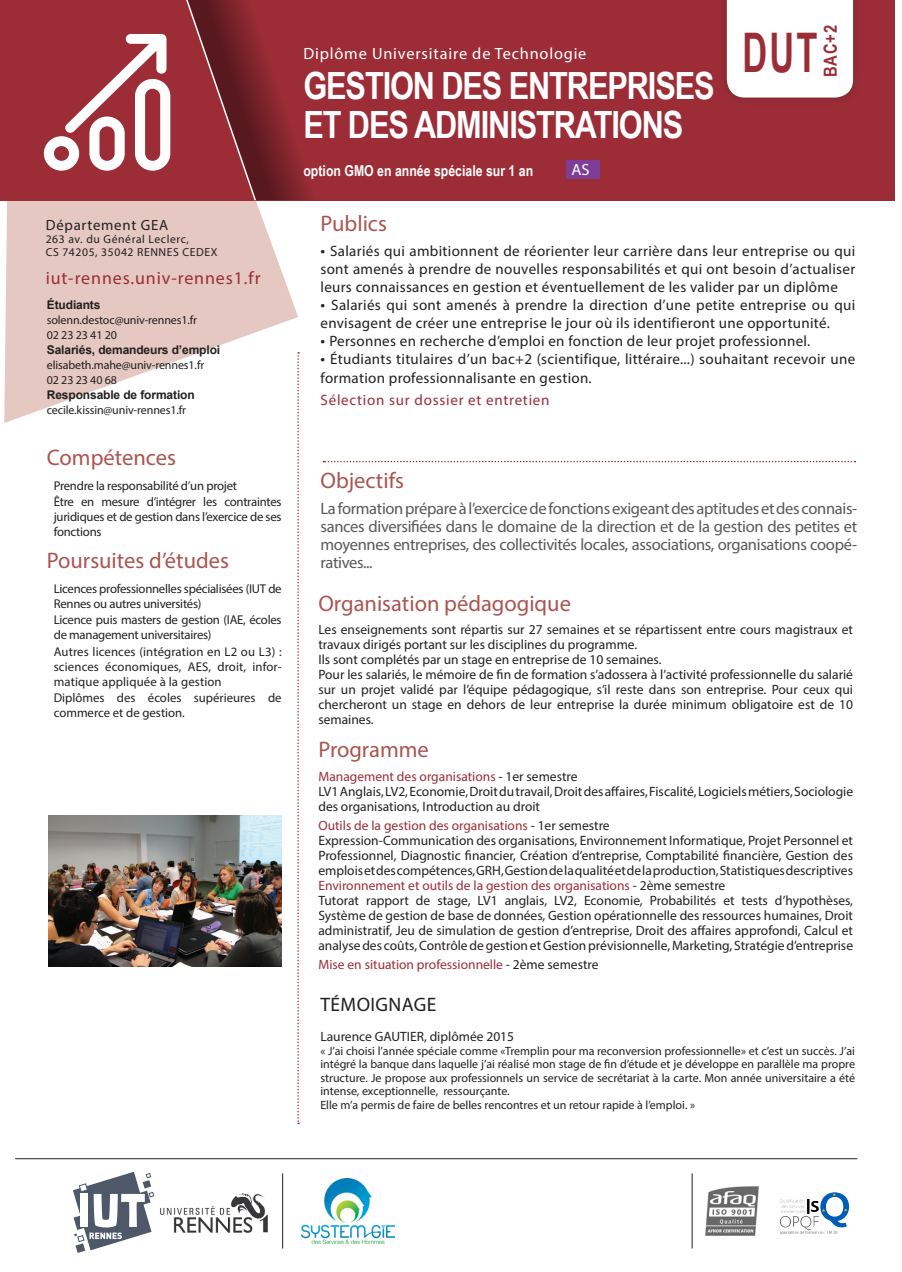
<style>
.page{position:relative;width:902px;height:1272px;background:#fff}
.page>*{position:absolute;margin:0;border:0;box-sizing:border-box;transform-origin:0 0}
.Titre_formations{font:700 54.6px "Arial Narrow";color:#9c2d37;scale:.77 1}
.Titre_formations-2{font:700 37.5px "Arial Narrow";letter-spacing:-.03em;color:#fff}
.LISTE_PUCE_GMP{font:22.5px "Myriad Pro";color:#ab5451}
.Titre_formations-3{font:19.5px "Myriad Pro";letter-spacing:.02em;color:#231f20}
.Titre_formations-4{font:18px "Myriad Pro";letter-spacing:.05em;color:#9c2d37}
.Titre_formations-5{font:700 18px "Arial Narrow";color:#9c2d37}
.texte_courant{font:16.5px/18px "Myriad Pro";letter-spacing:-.02em;color:#57585a;text-align:justify}
.Titre_formations-6{font:16.35px "Myriad Pro";letter-spacing:.05em;color:#fff}
.t1{font:16.2px "Myriad Pro";color:#fff}
.Titre_formations-7{font:15px/18px "Myriad Pro";letter-spacing:.02em;color:#231f20}
.Titre_formations-8{font:15px "Myriad Pro";letter-spacing:.05em;color:#9c2d37}
.t2{font:700 15px "Arial Narrow";color:#fff}
.Titre_formations-9{font:14.85px "Myriad Pro";letter-spacing:.05em;color:#231f20}
.texte_basique{font:13.5px/15px "Myriad Pro";color:#231f20;text-align:justify}
.texte_basique-2{font:13.5px "Myriad Pro";color:#9c2d37}
.Titre_formations-10{font:13.5px "Myriad Pro";color:#231f20}
.texte_basique-3{font:12.75px/15px "Myriad Pro";letter-spacing:-.02em;color:#231f20;text-align:justify}
.texte_basique-4{font:12.75px/15px "Myriad Pro";color:#231f20}
.Titre_formations-11{font:12px/13.5px "Myriad Pro";letter-spacing:-.01em;color:#231f20;text-align:justify}
.Titre_formations-12{font:700 12px "Arial";letter-spacing:-.01em;color:#231f20}
.Titre_formations-13{font:11.7px "Myriad Pro";letter-spacing:.05em;color:#231f20}
.s1{font-size:7.5px;color:#9c2d37}
.s2{font-size:16.5px}
.s3{color:#231f20}
</style>
<div class="page">
<svg style="left:4px;top:200px;width:294px;height:223px;fill:#e4c8c1"></svg>
<div style="left:0;top:0;width:894px;height:200px;background:#9c2d37"></div>
<svg style="left:323px;top:461px;width:532px;height:1px"></svg>
<svg style="left:297px;top:352px;width:2px;height:772px"></svg>
<svg style="left:44px;top:0;width:281px;height:202px"></svg>
<div style="left:718px;top:0;width:143px;height:106px;background:#952c36"></div>
<div style="left:726px;top:0;width:127px;height:98px;background:#fff"></div>
<img style="left:154px;top:1193px;width:114px;height:40px">
<img style="left:301px;top:1178px;width:93px;height:65px">
<hr style="left:282px;top:1173px;width:1px;height:75px;background:#231f20">
<hr style="left:691px;top:1173px;width:1px;height:75px;background:#231f20">
<svg style="left:73px;top:1171px;width:81px;height:81px"></svg>
<hr style="left:15px;top:1158px;width:842px;height:1px;background:#231f20">
<img style="left:705px;top:1186px;width:53px;height:48px">
<img style="left:779px;top:1192px;width:71px;height:42px">
<div style="left:566px;top:161px;width:33px;height:18px;background:#7e3e98"></div>
<img style="left:48px;top:815px;width:233px;height:151px">
<p class="Titre_formations-9" style="left:46px;top:216px;width:124px">Département GEA</p>
<p class="Titre_formations-13" style="left:46px;top:232px;width:145px">263 av. du Général Leclerc,</p>
<p class="Titre_formations-13" style="left:46px;top:245px;width:173px">CS 74205, 35042 RENNES CEDEX</p>
<p class="Titre_formations-4" style="left:46px;top:267px;width:216px">iut-rennes.univ-rennes1.fr</p>
<p class="Titre_formations-12" style="left:47px;top:296px;width:55px">Étudiants</p>
<p class="Titre_formations-11" style="left:47px;top:312px;width:152px">solenn.destoc@univ-rennes1.fr</p>
<p class="Titre_formations-11" style="left:47px;top:327px;width:72px">02 23 23 41 20</p>
<p class="Titre_formations-12" style="left:47px;top:341px;width:175px">Salariés, demandeurs d’emploi</p>
<p class="Titre_formations-11" style="left:47px;top:357px;width:159px">elisabeth.mahe@univ-rennes1.fr</p>
<p class="Titre_formations-11" style="left:47px;top:372px;width:72px">02 23 23 40 68</p>
<p class="Titre_formations-12" style="left:47px;top:386px;width:149px">Responsable de formation</p>
<p class="Titre_formations-11" style="left:47px;top:402px;width:141px">cecile.kissin@univ-rennes1.fr</p>
<p class="LISTE_PUCE_GMP" style="left:47px;top:443px;width:131px">Compétences</p>
<p class="texte_basique-3" style="left:47px;top:477px;width:192px"><span class="s1">■</span> Prendre la responsabilité d’un projet</p>
<p class="texte_basique-3" style="left:54px;top:494px;width:229px;text-indent:-7px"><span class="s1">■</span> Être en mesure d’intégrer les contraintes juridiques et de gestion dans l’exercice de ses fonctions</p>
<p class="LISTE_PUCE_GMP" style="left:47px;top:546px;width:184px">Poursuites d’études</p>
<p class="texte_basique-3" style="left:54px;top:580px;width:229px;text-indent:-7px"><span class="s1">■</span> Licences professionnelles spécialisées (IUT de<br>Rennes ou autres universités)</p>
<p class="texte_basique-3" style="left:54px;top:612px;width:229px;text-indent:-7px"><span class="s1">■</span> Licence puis masters de gestion (IAE, écoles de management universitaires)</p>
<p class="texte_basique-3" style="left:54px;top:643px;width:229px;text-indent:-7px"><span class="s1">■</span> Autres licences (intégration en L2 ou L3) : sciences économiques, AES, droit, infor&shy;matique appliquée à la gestion</p>
<p class="texte_basique-4" style="left:54px;top:690px;width:229px;text-indent:-7px"><span class="s1">■</span> Diplômes des écoles supérieures de commerce et de gestion.</p>
<p class="Titre_formations-6" style="left:303px;top:43px;width:284px">Diplôme Universitaire de Technologie</p>
<p class="Titre_formations-2" style="left:303px;top:58px;width:412px">GESTION DES ENTREPRISES</p>
<p class="Titre_formations-2" style="left:303px;top:97px;width:381px">ET DES ADMINISTRATIONS</p>
<p class="t2" style="left:303px;top:159px;width:231px">option GMO en année spéciale sur 1 an</p>
<p class="t1" style="left:571px;top:160px;width:20px">AS</p>
<p class="Titre_formations" style="left:742px;top:11px;width:99px">DUT</p>
<p class="Titre_formations-5" style="left:816px;top:77px;width:54px;rotate:-90deg">BAC+2</p>
<p class="LISTE_PUCE_GMP" style="left:320px;top:210px;width:68px">Publics</p>
<p class="Titre_formations-7" style="left:320px;top:242px;width:536px;text-align:justify"><span class="s2">•</span> Salariés qui ambitionnent de réorienter leur carrière dans leur entreprise ou qui sont amenés à prendre de nouvelles responsabilités et qui ont besoin d’actualiser leurs connaissances en gestion et éventuellement de les valider par un diplôme</p>
<p class="Titre_formations-7" style="left:320px;top:296px;width:536px"><span class="s2">•</span> Salariés qui sont amenés à prendre la direction d’une petite entreprise ou qui envisagent de créer une entreprise le jour où ils identifieront une opportunité.</p>
<p class="Titre_formations-7" style="left:320px;top:332px;width:491px"><span class="s2">•</span> Personnes en recherche d’emploi en fonction de leur projet professionnel.</p>
<p class="Titre_formations-7" style="left:320px;top:350px;width:536px"><span class="s2">•</span> Étudiants titulaires d’un bac+2 (scientifique, littéraire...) souhaitant recevoir une formation professionnalisante en gestion.</p>
<p class="Titre_formations-8" style="left:320px;top:390px;width:230px">Sélection sur dossier et entretien</p>
<p class="LISTE_PUCE_GMP" style="left:320px;top:466px;width:85px">Objectifs</p>
<p class="texte_courant" style="left:320px;top:499px;width:538px">La formation prépare à l’exercice de fonctions exigeant des aptitudes et des connais&shy;sances diversifiées dans le domaine de la direction et de la gestion des petites et moyennes entreprises, des collectivités locales, associations, organisations coopé&shy;ratives...</p>
<p class="LISTE_PUCE_GMP" style="left:318px;top:589px;width:254px">Organisation pédagogique</p>
<p class="texte_basique" style="left:318px;top:622px;width:536px">Les enseignements sont répartis sur 27 semaines et se répartissent entre cours magistraux et travaux dirigés portant sur les disciplines du programme.</p>
<p class="texte_basique" style="left:318px;top:652px;width:345px">Ils sont complétés par un stage en entreprise de 10 semaines.</p>
<p class="texte_basique" style="left:318px;top:667px;width:536px">Pour les salariés, le mémoire de fin de formation s’adossera à l’activité professionnelle du salarié sur un projet validé par l’équipe pédagogique, s’il reste dans son entreprise. Pour ceux qui chercheront un stage en dehors de leur entreprise la durée minimum obligatoire est de 10 semaines.</p>
<p class="LISTE_PUCE_GMP" style="left:318px;top:735px;width:112px">Programme</p>
<p class="texte_basique-2" style="left:318px;top:767px;width:261px">Management des organisations <span class="s3">- 1er semestre</span></p>
<p class="texte_basique" style="left:318px;top:783px;width:536px">LV1 Anglais, LV2, Economie, Droit du travail, Droit des affaires, Fiscalité, Logiciels métiers, Sociologie des organisations, Introduction au droit</p>
<p class="texte_basique-2" style="left:318px;top:817px;width:293px">Outils de la gestion des organisations <span class="s3">- 1er semestre</span></p>
<p class="texte_basique" style="left:318px;top:832px;width:536px">Expression-Communication des organisations, Environnement Informatique, Projet Personnel et Professionnel, Diagnostic financier, Création d’entreprise, Comptabilité financière, Gestion des emplois et des compétences, GRH, Gestion de la qualité et de la production, Statistiques descriptives</p>
<p class="texte_basique-2" style="left:318px;top:877px;width:408px">Environnement et outils de la gestion des organisations <span class="s3">- 2ème semestre</span></p>
<p class="texte_basique" style="left:318px;top:892px;width:536px">Tutorat rapport de stage, LV1 anglais, LV2, Economie, Probabilités et tests d’hypothèses,</p>
<p class="texte_basique" style="left:318px;top:907px;width:536px">Système de gestion de base de données, Gestion opérationnelle des ressources humaines, Droit administratif, Jeu de simulation de gestion d’entreprise, Droit des affaires approfondi, Calcul et analyse des coûts, Contrôle de gestion et Gestion prévisionnelle, Marketing, Stratégie d’entreprise</p>
<p class="texte_basique-2" style="left:318px;top:956px;width:281px">Mise en situation professionnelle <span class="s3">- 2ème semestre</span></p>
<p class="Titre_formations-3" style="left:320px;top:992px;width:117px">TÉMOIGNAGE</p>
<p class="Titre_formations-10" style="left:320px;top:1028px;width:195px">Laurence GAUTIER, diplômée 2015</p>
<p class="Titre_formations-11" style="left:320px;top:1043px;width:536px">« J’ai choisi l’année spéciale comme «Tremplin pour ma reconversion professionnelle» et c’est un succès. J’ai intégré la banque dans laquelle j’ai réalisé mon stage de fin d’étude et je développe en parallèle ma propre structure. Je propose aux professionnels un service de secrétariat à la carte. Mon année universitaire a été intense, exceptionnelle, ressourçante.</p>
<p class="Titre_formations-11" style="left:320px;top:1097px;width:376px">Elle m’a permis de faire de belles rencontres et un retour rapide à l’emploi. »</p>
</div>
